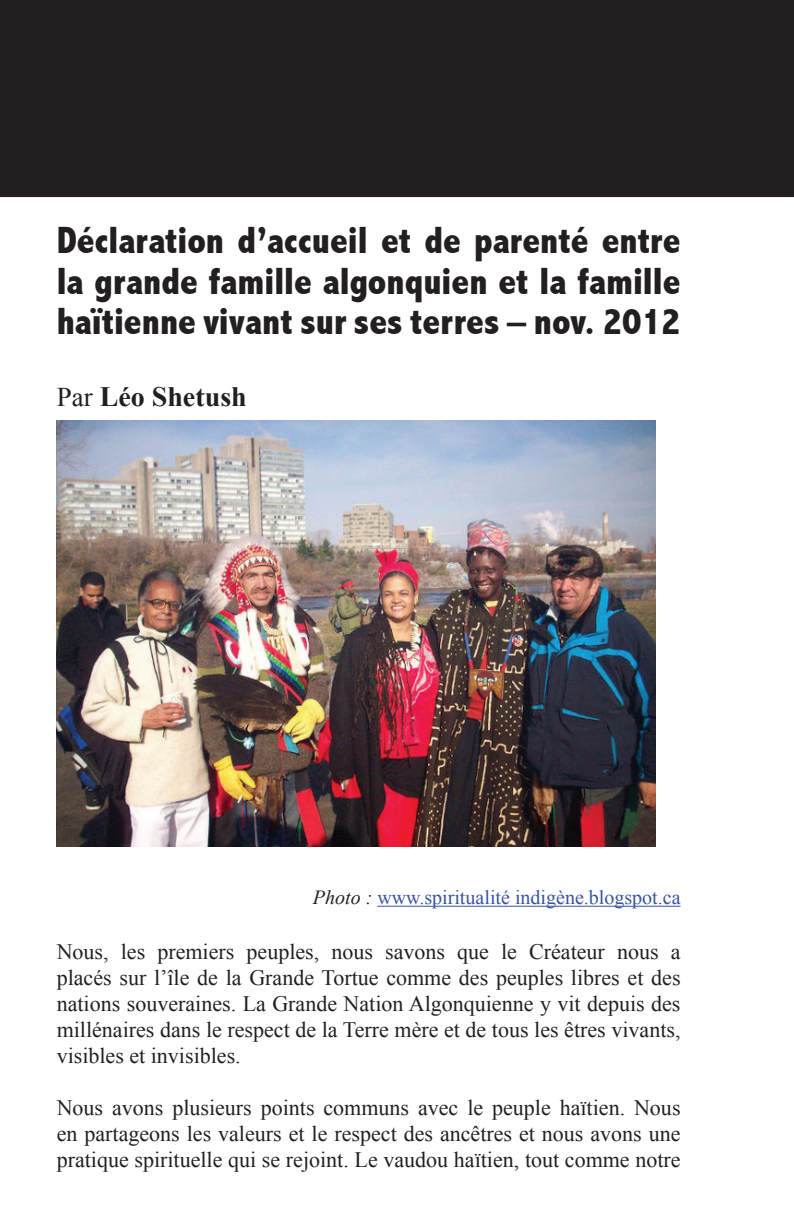
<style>
.page{position:relative;width:794px;height:1225px;background:#fff}
.page>*{position:absolute;margin:0;border:0;box-sizing:border-box;transform-origin:0 0}
.t1{font:800 condensed 38px/40px "Abadi";color:#231f20;text-align:justify}
.t2{font:700 28px "Times New Roman";color:#231f20}
.t3{font:22px/26px "Times New Roman";color:#231f20;text-align:justify}
.t4{font:20px "Times New Roman";color:#3853a3}
.s1{font-weight:400;font-size:27px}
.s2{font-style:italic;color:#231f20}
</style>
<div class="page">
<div style="left:0;top:0;width:794px;height:197px;background:#231f20"></div>
<hr style="left:377px;top:905px;width:303px;height:1px;background:#3853a3">
<img style="left:57px;top:420px;width:598px;height:426px">
<h1 class="t1" style="left:57px;top:221px;width:625px">Déclaration d’accueil et de parenté entre la grande famille algonquien et la famille haïtienne vivant sur ses terres – nov. 2012</h1>
<p class="t2" style="left:57px;top:377px;width:192px"><span class="s1">Par</span> Léo Shetush</p>
<p class="t4" style="left:313px;top:884px;width:369px"><span class="s2">Photo :</span> www.spiritualité indigène.blogspot.ca</p>
<p class="t3" style="left:57px;top:938px;width:625px">Nous, les premiers peuples, nous savons que le Créateur nous a placés sur l’île de la Grande Tortue comme des peuples libres et des nations souveraines. La Grande Nation Algonquienne y vit depuis des millénaires dans le respect de la Terre mère et de tous les êtres vivants, visibles et invisibles.</p>
<p class="t3" style="left:57px;top:1094px;width:625px">Nous avons plusieurs points communs avec le peuple haïtien. Nous en partageons les valeurs et le respect des ancêtres et nous avons une pratique spirituelle qui se rejoint. Le vaudou haïtien, tout comme notre</p>
</div>
